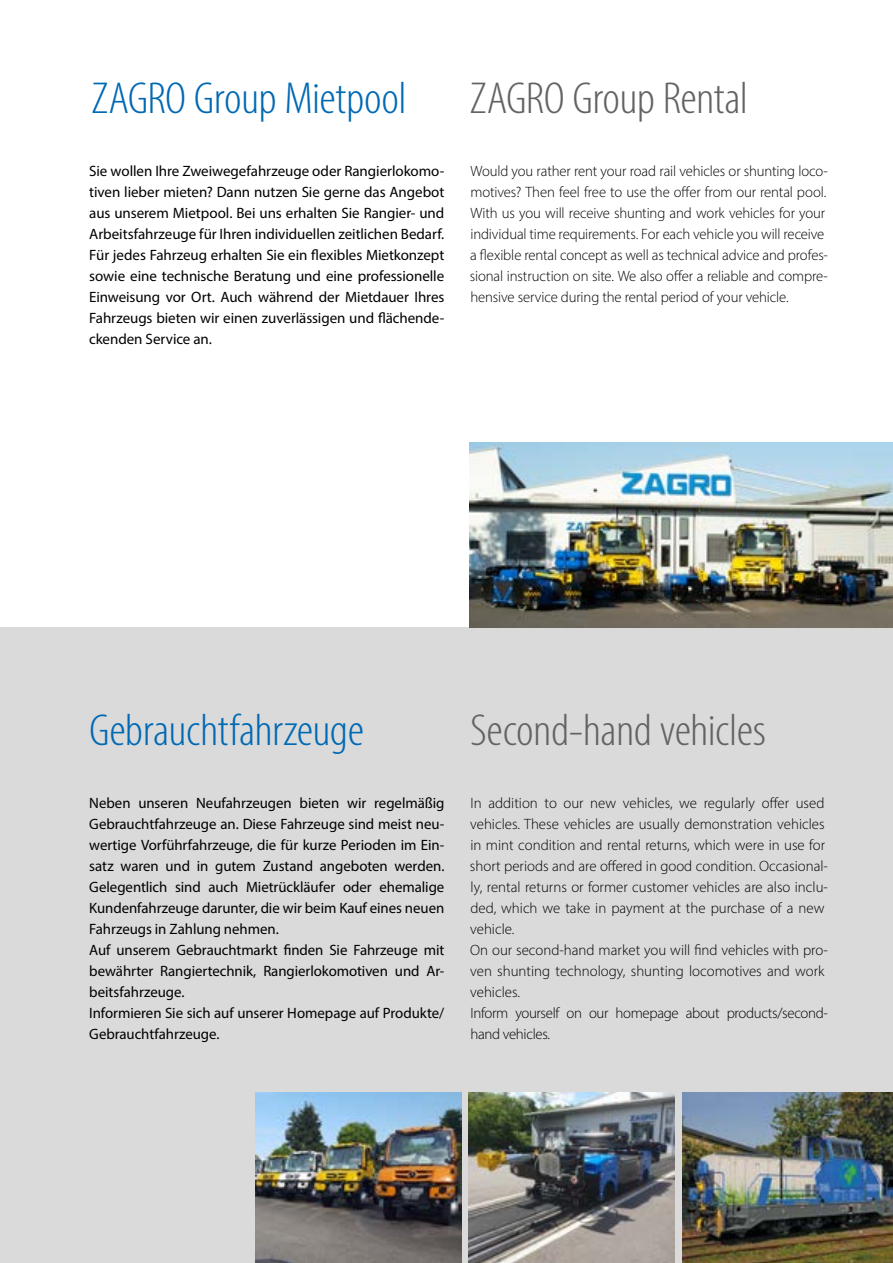
<style>
.page{position:relative;width:893px;height:1263px;background:#fff}
.page>*{position:absolute;margin:0;border:0;box-sizing:border-box;transform-origin:0 0}
.t1{font:300 condensed 45px "Myriad Pro";letter-spacing:-.01em;color:#0069b4;scale:1.1 1}
.t2{font:300 condensed 45px "Myriad Pro";letter-spacing:-.015em;color:#646363;scale:1.1 1}
.t3{font:15px/21px "Myriad Pro";letter-spacing:-.005em;color:#000;text-align:justify}
.t4{font:300 15px/21px "Myriad Pro";letter-spacing:-.005em;color:#000}
</style>
<div class="page">
<div style="left:0;top:627px;width:893px;height:636px;background:#dadada"></div>
<img style="left:470px;top:442px;width:423px;height:185px">
<img style="left:469px;top:1092px;width:205px;height:171px">
<img style="left:682px;top:1092px;width:211px;height:171px">
<img style="left:256px;top:1092px;width:205px;height:171px">
<h1 class="t1" style="left:91px;top:72px;width:288px">ZAGRO Group Mietpool</h1>
<p class="t3" style="left:89px;top:160px;width:357px">Sie wollen Ihre Zweiwegefahrzeuge oder Rangierlokomo&shy;tiven lieber mieten? Dann nutzen Sie gerne das Angebot aus unserem Mietpool. Bei uns erhalten Sie Rangier- und Arbeitsfahrzeuge für Ihren individuellen zeitlichen Bedarf.<br>Für jedes Fahrzeug erhalten Sie ein flexibles Mietkonzept sowie eine technische Beratung und eine professionelle Einweisung vor Ort. Auch während der Mietdauer Ihres Fahrzeugs bieten wir einen zuverlässigen und flächende&shy;ckenden Service an.</p>
<h1 class="t2" style="left:470px;top:72px;width:255px">ZAGRO Group Rental</h1>
<p class="t4" style="left:470px;top:160px;width:359px">Would you rather rent your road rail vehicles or shunting loco&shy;motives? Then feel free to use the offer from our rental pool.<br>With us you will receive shunting and work vehicles for your individual time requirements. For each vehicle you will receive a flexible rental concept as well as technical advice and profes&shy;sional instruction on site. We also offer a reliable and compre&shy;hensive service during the rental period of your vehicle.</p>
<h1 class="t1" style="left:89px;top:703px;width:251px">Gebrauchtfahrzeuge</h1>
<p class="t3" style="left:89px;top:792px;width:357px;text-align:left">Neben unseren Neufahrzeugen bieten wir regelmäßig Gebrauchtfahrzeuge an. Diese Fahrzeuge sind meist neu&shy;wertige Vorführfahrzeuge, die für kurze Perioden im Ein&shy;satz waren und in gutem Zustand angeboten werden.<br>Gelegentlich sind auch Mietrückläufer oder ehemalige Kundenfahrzeuge darunter, die wir beim Kauf eines neuen Fahrzeugs in Zahlung nehmen.<br>Auf unserem Gebrauchtmarkt finden Sie Fahrzeuge mit bewährter Rangiertechnik, Rangierlokomotiven und Ar&shy;beitsfahrzeuge.<br>Informieren Sie sich auf unserer Homepage auf Produkte/ Gebrauchtfahrzeuge.</p>
<h1 class="t2" style="left:470px;top:703px;width:271px">Second-hand vehicles</h1>
<p class="t4" style="left:470px;top:792px;width:360px">In addition to our new vehicles, we regularly offer used vehicles. These vehicles are usually demonstration vehicles in mint condition and rental returns, which were in use for short periods and are offered in good condition. Occasional&shy;ly, rental returns or former customer vehicles are also inclu&shy;ded, which we take in payment at the purchase of a new vehicle.<br>On our second-hand market you will find vehicles with pro&shy;ven shunting technology, shunting locomotives and work vehicles.<br>Inform yourself on our homepage about products/second&shy;hand vehicles.</p>
</div>
